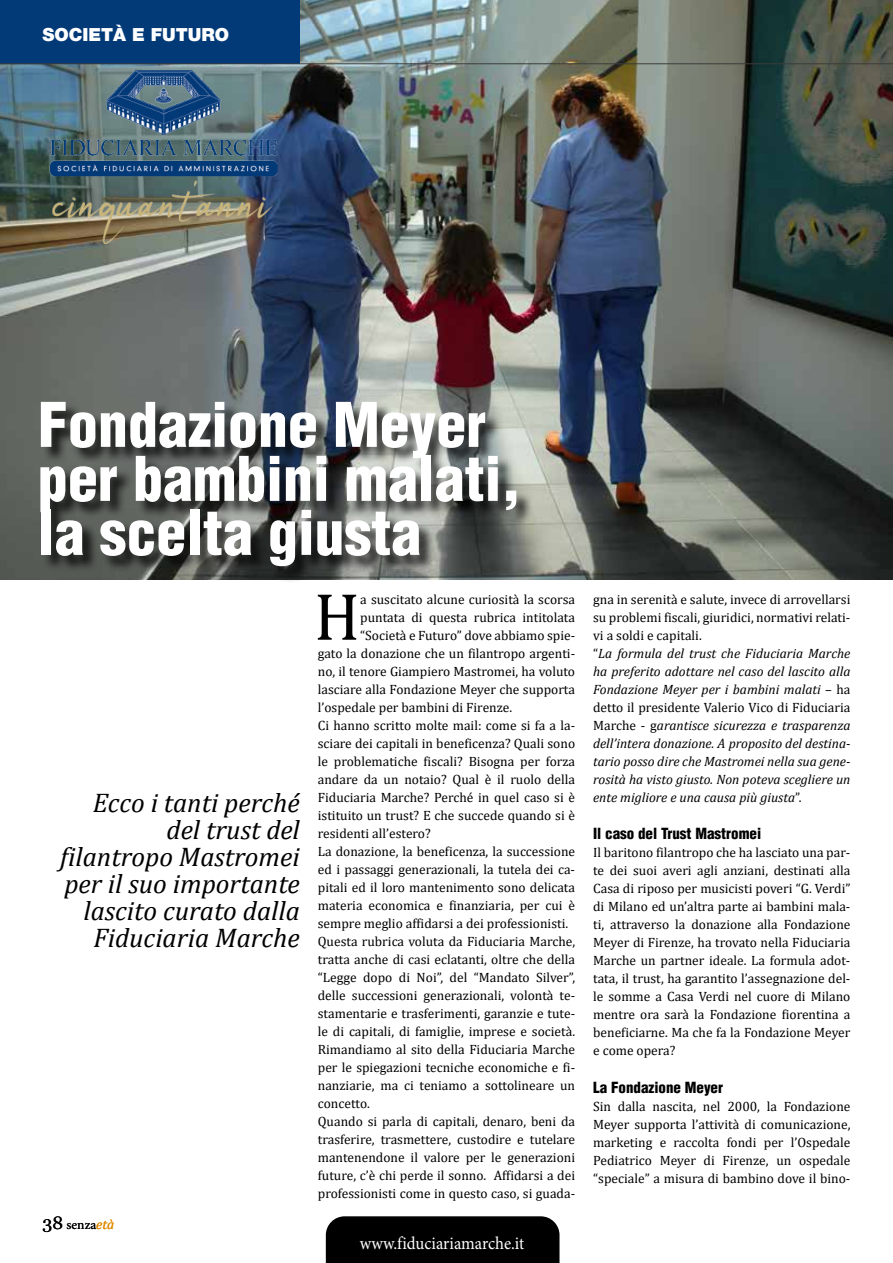
<style>
.page{position:relative;width:893px;height:1263px;background:#fff}
.page>*{position:absolute;margin:0;border:0;box-sizing:border-box;transform-origin:0 0}
.t1{font:67.5px "Cambria";color:#000}
.t2{font:900 condensed 60px/54px "Helvetica";color:#fff}
.t3{font:italic 27px/27px "Cambria";color:#000;text-align:right}
.t4{font:18px "Minion Pro";color:#fff;scale:.93 1}
.t5{font:900 18px "Helvetica 95";color:#fff}
.t6{font:18px "Georgia";color:#000}
.t7{font:900 condensed 15px "Helvetica";color:#000}
.t8{font:13.5px/18px "Cambria";color:#000;text-align:justify}
.t9{font:italic 13.5px/18px "Cambria";color:#000}
.t10{font:13.5px "Minion Pro";color:#000}
.s1{font-family:"Cambria";font-style:italic;color:#e28b00}
.s2{font-style:normal}
</style>
<div class="page">
<div style="left:326px;top:1216px;width:233px;height:47px;background:#000"></div>
<img style="left:0;top:0;width:893px;height:580px">
<div style="left:0;top:0;width:300px;height:64px;background:#023a78"></div>
<img style="left:49px;top:71px;width:229px;height:173px">
<hr style="left:0;top:63px;width:893px;height:1px;background:#3c3c3b">
<div style="left:41px;top:403px;width:493px;height:180px;background:#000;opacity:.75"></div>
<h3 class="t5" style="left:43px;top:24px;width:188px">SOCIETÀ E FUTURO</h3>
<h2 class="t2" style="left:38px;top:397px;width:485px">Fondazione Meyer per bambini malati, la scelta giusta</h2>
<h3 class="t3" style="left:60px;top:788px;width:241px">Ecco i tanti perché del trust del filantropo Mastromei per il suo importante lascito curato dalla<br>Fiduciaria Marche</h3>
<h3 class="t6" style="left:43px;top:1212px;width:22px">38</h3>
<p class="t10" style="left:66px;top:1215px;width:49px">senza<span class="s1">età</span></p>
<h1 class="t1" style="left:314px;top:577px;width:48px">H</h1>
<p class="t8" style="left:360px;top:590px;width:216px">a suscitato alcune curiosità la scorsa</p>
<p class="t8" style="left:360px;top:608px;width:216px">puntata di questa rubrica intitolata</p>
<p class="t8" style="left:360px;top:626px;width:216px">“Società e Futuro” dove abbiamo spie-</p>
<p class="t8" style="left:318px;top:644px;width:259px">gato la donazione che un filantropo argenti-</p>
<p class="t8" style="left:318px;top:662px;width:259px">no, il tenore Giampiero Mastromei, ha voluto</p>
<p class="t8" style="left:318px;top:680px;width:259px">lasciare alla Fondazione Meyer che supporta</p>
<p class="t8" style="left:318px;top:698px;width:196px">l’ospedale per bambini di Firenze.</p>
<p class="t8" style="left:318px;top:716px;width:259px">Ci hanno scritto molte mail: come si fa a la-</p>
<p class="t8" style="left:318px;top:734px;width:259px">sciare dei capitali in beneficenza? Quali sono</p>
<p class="t8" style="left:318px;top:752px;width:259px">le problematiche fiscali? Bisogna per forza</p>
<p class="t8" style="left:318px;top:770px;width:259px">andare da un notaio? Qual è il ruolo della</p>
<p class="t8" style="left:318px;top:788px;width:259px">Fiduciaria Marche? Perché in quel caso si è</p>
<p class="t8" style="left:318px;top:806px;width:259px">istituito un trust? E che succede quando si è</p>
<p class="t8" style="left:318px;top:824px;width:115px">residenti all’estero?</p>
<p class="t8" style="left:318px;top:842px;width:259px">La donazione, la beneficenza, la successione</p>
<p class="t8" style="left:318px;top:860px;width:259px">ed i passaggi generazionali, la tutela dei ca-</p>
<p class="t8" style="left:318px;top:878px;width:259px">pitali ed il loro mantenimento sono delicata</p>
<p class="t8" style="left:318px;top:896px;width:259px">materia economica e finanziaria, per cui è</p>
<p class="t8" style="left:318px;top:914px;width:252px">sempre meglio affidarsi a dei professionisti.</p>
<p class="t8" style="left:318px;top:932px;width:259px">Questa rubrica voluta da Fiduciaria Marche,</p>
<p class="t8" style="left:318px;top:950px;width:259px">tratta anche di casi eclatanti, oltre che della</p>
<p class="t8" style="left:318px;top:968px;width:259px">“Legge dopo di Noi”, del “Mandato Silver”,</p>
<p class="t8" style="left:318px;top:986px;width:259px">delle successioni generazionali, volontà te-</p>
<p class="t8" style="left:318px;top:1004px;width:259px">stamentarie e trasferimenti, garanzie e tute-</p>
<p class="t8" style="left:318px;top:1022px;width:259px">le di capitali, di famiglie, imprese e società.</p>
<p class="t8" style="left:318px;top:1040px;width:259px">Rimandiamo al sito della Fiduciaria Marche</p>
<p class="t8" style="left:318px;top:1058px;width:259px">per le spiegazioni tecniche economiche e fi-</p>
<p class="t8" style="left:318px;top:1076px;width:259px">nanziarie, ma ci teniamo a sottolineare un</p>
<p class="t8" style="left:318px;top:1094px;width:54px">concetto.</p>
<p class="t8" style="left:318px;top:1112px;width:259px">Quando si parla di capitali, denaro, beni da</p>
<p class="t8" style="left:318px;top:1130px;width:259px">trasferire, trasmettere, custodire e tutelare</p>
<p class="t8" style="left:318px;top:1148px;width:259px">mantenendone il valore per le generazioni</p>
<p class="t8" style="left:318px;top:1166px;width:259px">future, c’è chi perde il sonno. Affidarsi a dei</p>
<p class="t8" style="left:318px;top:1184px;width:259px">professionisti come in questo caso, si guada-</p>
<h3 class="t4" style="left:360px;top:1231px;width:178px">www.fiduciariamarche.it</h3>
<p class="t9" style="left:593px;top:589px;width:259px"><span class="s2">gna in serenità e salute, invece di arrovellarsi su problemi fiscali, giuridici, normativi relati&shy;vi a soldi e capitali.<br>“</span>La formula del trust che Fiduciaria Marche ha preferito adottare nel caso del lascito alla Fondazione Meyer per i bambini malati <span class="s2">– ha detto il presidente Valerio Vico di Fiduciaria Marche - g</span>arantisce sicurezza e trasparenza dell’intera donazione. A proposito del destina&shy;tario posso dire che Mastromei nella sua gene&shy;rosità ha visto giusto. Non poteva scegliere un ente migliore e una causa più giusta<span class="s2">”.</span></p>
<p class="t7" style="left:593px;top:824px;width:170px">Il caso del Trust Mastromei</p>
<p class="t8" style="left:593px;top:843px;width:259px">Il baritono filantropo che ha lasciato una par&shy;te dei suoi averi agli anziani, destinati alla Casa di riposo per musicisti poveri “G. Verdi” di Milano ed un’altra parte ai bambini mala&shy;ti, attraverso la donazione alla Fondazione Meyer di Firenze, ha trovato nella Fiduciaria Marche un partner ideale. La formula adot&shy;tata, il trust, ha garantito l’assegnazione del&shy;le somme a Casa Verdi nel cuore di Milano mentre ora sarà la Fondazione fiorentina a beneficiarne. Ma che fa la Fondazione Meyer e come opera?</p>
<p class="t7" style="left:593px;top:1078px;width:131px">La Fondazione Meyer</p>
<p class="t8" style="left:593px;top:1097px;width:259px">Sin dalla nascita, nel 2000, la Fondazione Meyer supporta l’attività di comunicazione, marketing e raccolta fondi per l’Ospedale Pediatrico Meyer di Firenze, un ospedale “speciale” a misura di bambino dove il bino-</p>
</div>
